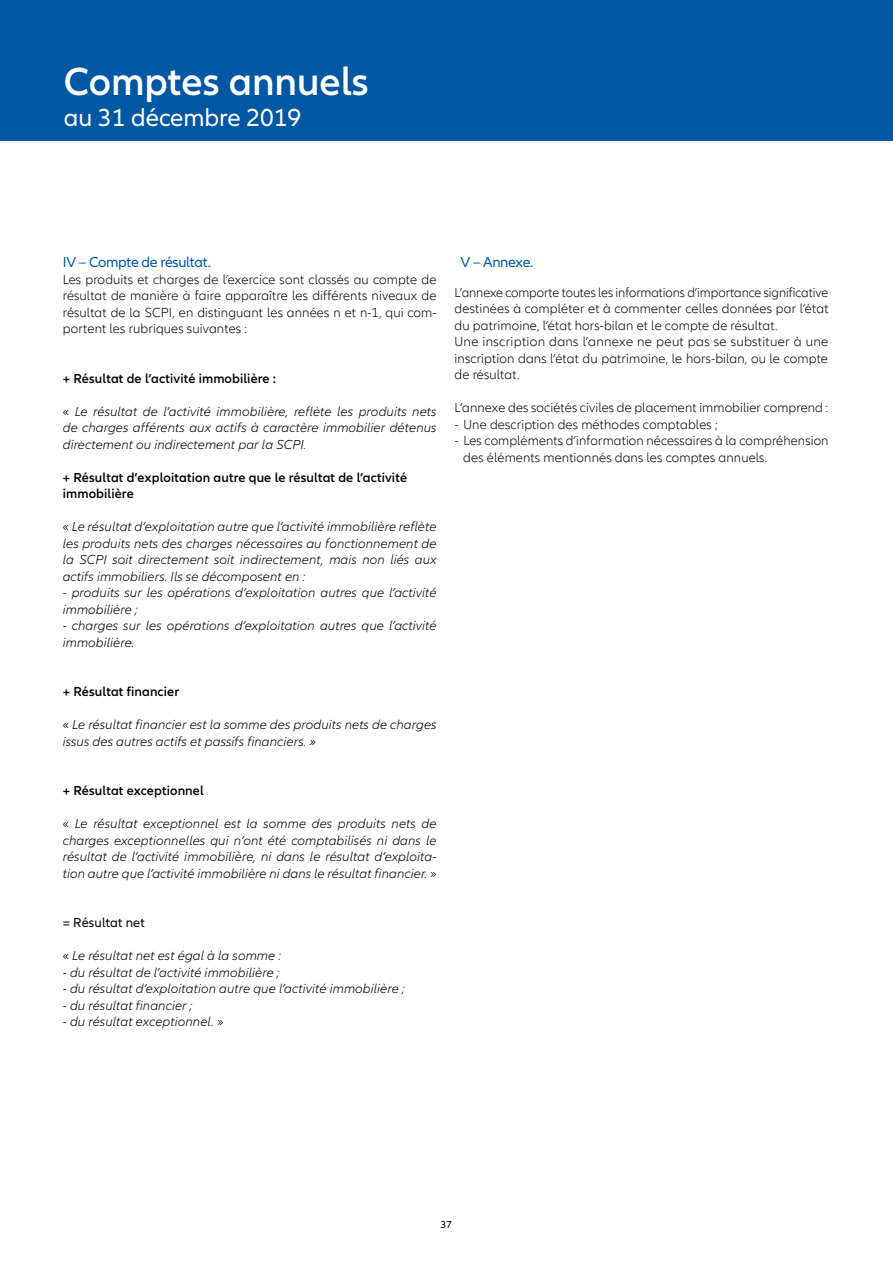
<style>
.page{position:relative;width:893px;height:1263px;background:#fff}
.page>*{position:absolute;margin:0;border:0;box-sizing:border-box;transform-origin:0 0}
.t1{font:600 40.5px "Allianz Neo";color:#fff}
.t2{font:25.5px "Allianz Neo";color:#fff}
.t3{font:15px "Allianz Neo";letter-spacing:-.02em;color:#0058a4}
.t4{font:italic 300 13.5px/16.5px "Allianz Neo";letter-spacing:.01em;color:#000;text-align:justify}
.t5{font:300 13.5px/16.5px "Allianz Neo";letter-spacing:.01em;color:#000}
.t6{font:600 13.5px/16.5px "Allianz Neo";letter-spacing:.01em;color:#000}
.t7{font:13.5px "Allianz Neo";letter-spacing:.01em;color:#000}
.t8{font:10.5px "Allianz Neo";color:#000}
.s1{font-style:normal}
</style>
<div class="page">
<div style="left:0;top:0;width:893px;height:140px;background:#0058a4"></div>
<h1 class="t1" style="left:64px;top:58px;width:307px">Comptes annuels</h1>
<h2 class="t2" style="left:64px;top:103px;width:239px">au 31 décembre 2019</h2>
<p class="t3" style="left:63px;top:254px;width:150px">IV – Compte de résultat.</p>
<p class="t5" style="left:63px;top:272px;width:375px;text-align:justify">Les produits et charges de l’exercice sont classés au compte de résultat de manière à faire apparaître les différents niveaux de résultat de la SCPI, en distinguant les années n et n-1, qui com&shy;portent les rubriques suivantes :</p>
<p class="t6" style="left:63px;top:370px;width:215px">+ Résultat de l’activité immobilière :</p>
<p class="t4" style="left:63px;top:404px;width:375px"><span class="s1">«</span> Le résultat de l’activité immobilière, reflète les produits nets de charges afférents aux actifs à caractère immobilier détenus directement ou indirectement par la SCPI.</p>
<p class="t6" style="left:63px;top:469px;width:346px">+ Résultat d’exploitation autre que le résultat de l’activité immobilière</p>
<p class="t4" style="left:63px;top:519px;width:375px"><span class="s1">«</span> Le résultat d’exploitation autre que l’activité immobilière reflète les produits nets des charges nécessaires au fonctionnement de la SCPI soit directement soit indirectement, mais non liés aux actifs immobiliers. Ils se décomposent en :</p>
<p class="t4" style="left:63px;top:585px;width:375px">- produits sur les opérations d’exploitation autres que l’activité immobilière ;</p>
<p class="t4" style="left:63px;top:618px;width:375px">- charges sur les opérations d’exploitation autres que l’activité immobilière.</p>
<p class="t6" style="left:63px;top:684px;width:118px">+ Résultat financier</p>
<p class="t4" style="left:63px;top:717px;width:375px"><span class="s1">«</span> Le résultat financier est la somme des produits nets de charges issus des autres actifs et passifs financiers. »</p>
<p class="t6" style="left:63px;top:783px;width:143px">+ Résultat exceptionnel</p>
<p class="t4" style="left:63px;top:816px;width:375px"><span class="s1">«</span> Le résultat exceptionnel est la somme des produits nets de charges exceptionnelles qui n’ont été comptabilisés ni dans le résultat de l’activité immobilière, ni dans le résultat d’exploita&shy;tion autre que l’activité immobilière ni dans le résultat financier. <span class="s1">»</span></p>
<p class="t7" style="left:63px;top:915px;width:83px">= Résultat net</p>
<p class="t4" style="left:63px;top:948px;width:220px"><span class="s1">«</span> Le résultat net est égal à la somme :</p>
<p class="t4" style="left:63px;top:964px;width:218px">- du résultat de l’activité immobilière ;</p>
<p class="t4" style="left:63px;top:981px;width:343px">- du résultat d’exploitation autre que l’activité immobilière ;</p>
<p class="t4" style="left:63px;top:997px;width:131px">- du résultat financier ;</p>
<p class="t4" style="left:63px;top:1014px;width:162px">- du résultat exceptionnel. <span class="s1">»</span></p>
<p class="t3" style="left:461px;top:254px;width:74px">V – Annexe.</p>
<p class="t5" style="left:455px;top:284px;width:375px">L’annexe comporte toutes les informations d’importance significative destinées à compléter et à commenter celles données par l’état du patrimoine, l’état hors-bilan et le compte de résultat.<br>Une inscription dans l’annexe ne peut pas se substituer à une inscription dans l’état du patrimoine, le hors-bilan, ou le compte de résultat.</p>
<p class="t5" style="left:455px;top:400px;width:375px">L’annexe des sociétés civiles de placement immobilier comprend :</p>
<p class="t5" style="left:455px;top:416px;width:265px">- Une description des méthodes comptables ;</p>
<p class="t5" style="left:463px;top:433px;width:367px;text-indent:-9px">- Les compléments d’information nécessaires à la compréhension des éléments mentionnés dans les comptes annuels.</p>
<p class="t8" style="left:441px;top:1219px;width:13px">37</p>
</div>
